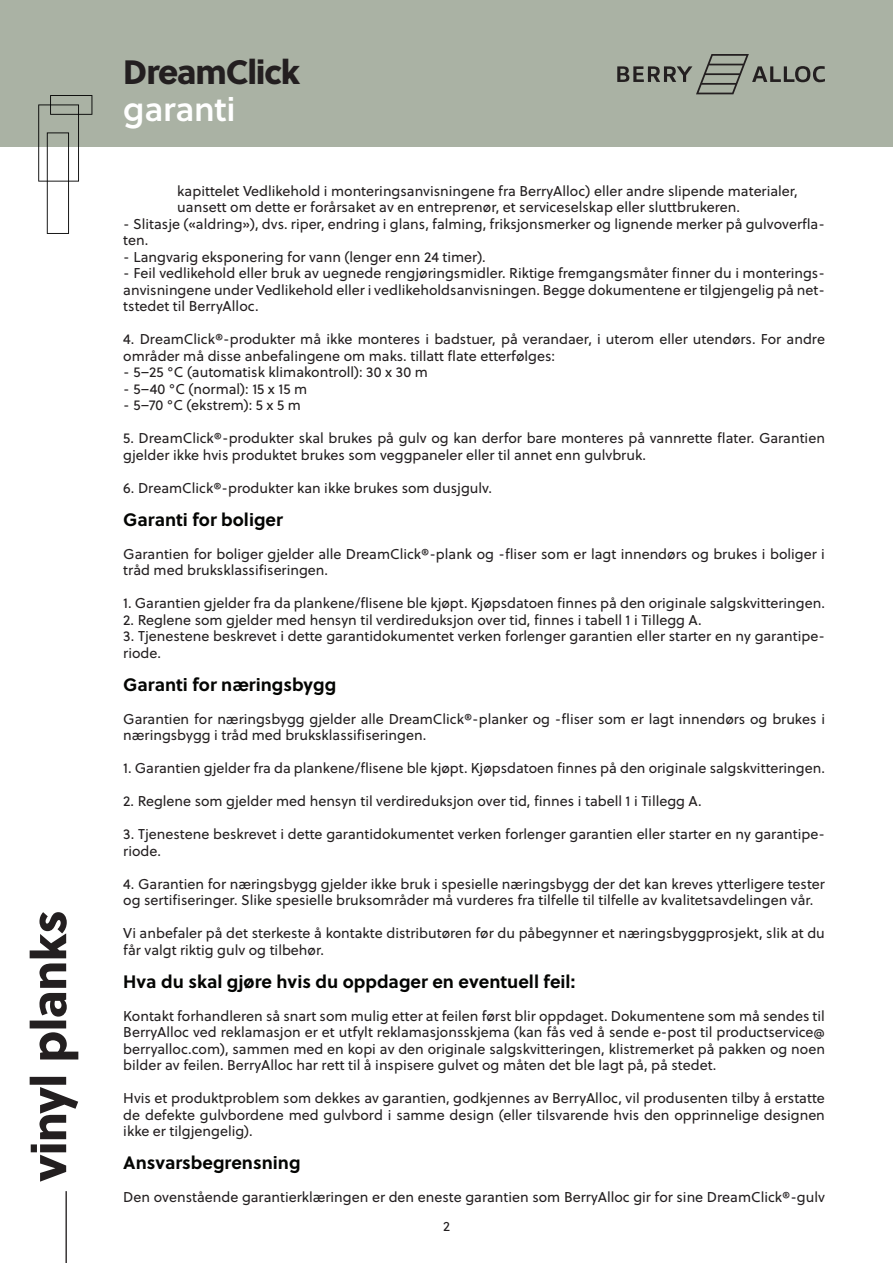
<style>
.page{position:relative;width:893px;height:1263px;background:#fff}
.page>*{position:absolute;margin:0;border:0;box-sizing:border-box;transform-origin:0 0}
.t1{font:33.75px "Soleil Xb";letter-spacing:-.035em;color:#231f20}
.t2{font:33.75px "Soleil Sb";letter-spacing:-.01em;color:#fff}
.t3{font:700 18px "Soleil";color:#040503}
.t4{font:14.25px/16.5px "Soleil";color:#231f20}
.t5{font:13.5px "Soleil";color:#231f20}
</style>
<div class="page">
<div style="left:0;top:0;width:893px;height:147px;background:#aab2a4"></div>
<svg style="left:38px;top:95px;width:54px;height:139px"></svg>
<svg style="left:617px;top:54px;width:208px;height:40px"></svg>
<svg style="left:30px;top:912px;width:48px;height:270px"></svg>
<hr style="left:66px;top:1191px;width:1px;height:72px;background:#231f20">
<h1 class="t1" style="left:123px;top:45px;width:178px">DreamClick</h1>
<p class="t2" style="left:123px;top:83px;width:114px">garanti</p>
<p class="t4" style="left:177px;top:182px;width:622px">kapittelet Vedlikehold i monteringsanvisningene fra BerryAlloc) eller andre slipende materialer, uansett om dette er forårsaket av en entreprenør, et serviceselskap eller sluttbrukeren.</p>
<p class="t4" style="left:123px;top:215px;width:703px">- Slitasje («aldring»), dvs. riper, endring i glans, falming, friksjonsmerker og lignende merker på gulvoverfla&shy;ten.</p>
<p class="t4" style="left:123px;top:248px;width:364px">- Langvarig eksponering for vann (lenger enn 24 timer).</p>
<p class="t4" style="left:123px;top:265px;width:703px;text-align:justify">- Feil vedlikehold eller bruk av uegnede rengjøringsmidler. Riktige fremgangsmåter finner du i monterings&shy;anvisningene under Vedlikehold eller i vedlikeholdsanvisningen. Begge dokumentene er tilgjengelig på net&shy;tstedet til BerryAlloc.</p>
<p class="t4" style="left:123px;top:331px;width:703px">4. DreamClick®-produkter må ikke monteres i badstuer, på verandaer, i uterom eller utendørs. For andre områder må disse anbefalingene om maks. tillatt flate etterfølges:</p>
<p class="t4" style="left:123px;top:364px;width:306px">- 5–25 °C (automatisk klimakontroll): 30 x 30 m</p>
<p class="t4" style="left:123px;top:380px;width:185px">- 5–40 °C (normal): 15 x 15 m</p>
<p class="t4" style="left:123px;top:397px;width:179px">- 5–70 °C (ekstrem): 5 x 5 m</p>
<p class="t4" style="left:123px;top:430px;width:703px">5. DreamClick®-produkter skal brukes på gulv og kan derfor bare monteres på vannrette flater. Garantien gjelder ikke hvis produktet brukes som veggpaneler eller til annet enn gulvbruk.</p>
<p class="t4" style="left:123px;top:479px;width:370px">6. DreamClick®-produkter kan ikke brukes som dusjgulv.</p>
<p class="t3" style="left:123px;top:505px;width:161px">Garanti for boliger</p>
<p class="t4" style="left:123px;top:545px;width:703px">Garantien for boliger gjelder alle DreamClick®-plank og -fliser som er lagt innendørs og brukes i boliger i tråd med bruksklassifiseringen.</p>
<p class="t4" style="left:123px;top:595px;width:703px">1. Garantien gjelder fra da plankene/flisene ble kjøpt. Kjøpsdatoen finnes på den originale salgskvitteringen.</p>
<p class="t4" style="left:123px;top:611px;width:580px">2. Reglene som gjelder med hensyn til verdireduksjon over tid, finnes i tabell 1 i Tillegg A.</p>
<p class="t4" style="left:123px;top:628px;width:703px">3. Tjenestene beskrevet i dette garantidokumentet verken forlenger garantien eller starter en ny garantipe&shy;riode.</p>
<p class="t3" style="left:123px;top:670px;width:214px">Garanti for næringsbygg</p>
<p class="t4" style="left:123px;top:710px;width:703px">Garantien for næringsbygg gjelder alle DreamClick®-planker og -fliser som er lagt innendørs og brukes i næringsbygg i tråd med bruksklassifiseringen.</p>
<p class="t4" style="left:123px;top:760px;width:703px">1. Garantien gjelder fra da plankene/flisene ble kjøpt. Kjøpsdatoen finnes på den originale salgskvitteringen.</p>
<p class="t4" style="left:123px;top:793px;width:580px">2. Reglene som gjelder med hensyn til verdireduksjon over tid, finnes i tabell 1 i Tillegg A.</p>
<p class="t4" style="left:123px;top:826px;width:703px">3. Tjenestene beskrevet i dette garantidokumentet verken forlenger garantien eller starter en ny garantipe&shy;riode.</p>
<p class="t4" style="left:123px;top:875px;width:703px">4. Garantien for næringsbygg gjelder ikke bruk i spesielle næringsbygg der det kan kreves ytterligere tester og sertifiseringer. Slike spesielle bruksområder må vurderes fra tilfelle til tilfelle av kvalitetsavdelingen vår.</p>
<p class="t4" style="left:123px;top:925px;width:703px">Vi anbefaler på det sterkeste å kontakte distributøren før du påbegynner et næringsbyggprosjekt, slik at du får valgt riktig gulv og tilbehør.</p>
<p class="t3" style="left:123px;top:967px;width:453px">Hva du skal gjøre hvis du oppdager en eventuell feil:</p>
<p class="t4" style="left:123px;top:1007px;width:703px;text-align:justify">Kontakt forhandleren så snart som mulig etter at feilen først blir oppdaget. Dokumentene som må sendes til BerryAlloc ved reklamasjon er et utfylt reklamasjonsskjema (kan fås ved å sende e-post til productservice@ berryalloc.com), sammen med en kopi av den originale salgskvitteringen, klistremerket på pakken og noen bilder av feilen. BerryAlloc har rett til å inspisere gulvet og måten det ble lagt på, på stedet.</p>
<p class="t4" style="left:123px;top:1090px;width:703px;text-align:justify">Hvis et produktproblem som dekkes av garantien, godkjennes av BerryAlloc, vil produsenten tilby å erstatte de defekte gulvbordene med gulvbord i samme design (eller tilsvarende hvis den opprinnelige designen ikke er tilgjengelig).</p>
<p class="t3" style="left:123px;top:1149px;width:179px">Ansvarsbegrensning</p>
<p class="t4" style="left:123px;top:1189px;width:703px">Den ovenstående garantierklæringen er den eneste garantien som BerryAlloc gir for sine DreamClick®-gulv</p>
<p class="t5" style="left:443px;top:1216px;width:8px">2</p>
</div>
